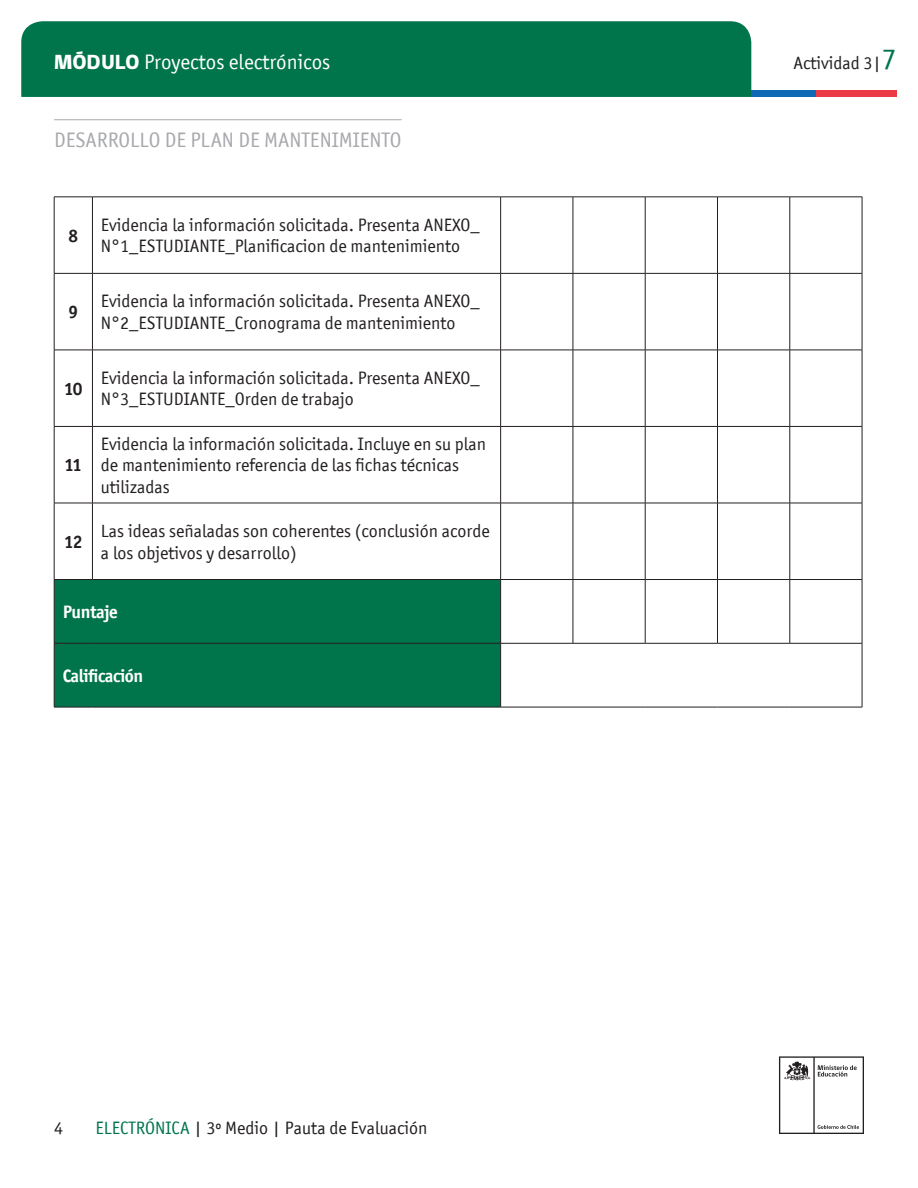
<style>
.page{position:relative;width:918px;height:1188px;background:#fff}
.page>*{position:absolute;margin:0;border:0;box-sizing:border-box;transform-origin:0 0}
.t1{font:21px "Officina San ITC";color:#a8a9ad}
.t2{font:21px "Officina San ITC";color:#fff}
.t3{font:18px/21.6px "Officina San ITC";color:#231f20}
.t4{font:700 18px "Officina San ITC";letter-spacing:-.025em;color:#fff}
.t5{font:700 18px "Officina San ITC";color:#231f20}
.s1{font-family:"gob CL";font-weight:800}
.s2{color:#00754b}
.s3{font-size:30px;color:#00754b}
</style>
<div class="page">
<svg style="left:779px;top:1056px;width:85px;height:78px"></svg>
<div style="left:21px;top:21px;width:730px;height:76px;background:#00754b"></div>
<div style="left:751px;top:90px;width:65px;height:7px;background:#0f69b4"></div>
<div style="left:816px;top:90px;width:81px;height:7px;background:#eb3c46"></div>
<hr style="left:54px;top:119px;width:347px;height:1px;background:#a8a9ad">
<div style="left:55px;top:580px;width:445px;height:127px;background:#00754b"></div>
<hr style="left:54px;top:197px;width:38px;height:1px;background:#231f20">
<hr style="left:54px;top:197px;width:1px;height:76px;background:#231f20">
<hr style="left:92px;top:197px;width:409px;height:1px;background:#231f20">
<hr style="left:92px;top:197px;width:1px;height:76px;background:#231f20">
<hr style="left:501px;top:197px;width:72px;height:1px;background:#231f20">
<hr style="left:500px;top:197px;width:1px;height:76px;background:#231f20">
<hr style="left:573px;top:197px;width:72px;height:1px;background:#231f20">
<hr style="left:573px;top:197px;width:1px;height:76px;background:#231f20">
<hr style="left:645px;top:197px;width:72px;height:1px;background:#231f20">
<hr style="left:645px;top:197px;width:1px;height:76px;background:#231f20">
<hr style="left:717px;top:197px;width:73px;height:1px;background:#231f20">
<hr style="left:717px;top:197px;width:1px;height:76px;background:#231f20">
<hr style="left:790px;top:197px;width:72px;height:1px;background:#231f20">
<hr style="left:790px;top:197px;width:1px;height:76px;background:#231f20">
<hr style="left:862px;top:197px;width:1px;height:76px;background:#231f20">
<hr style="left:54px;top:273px;width:38px;height:1px;background:#231f20">
<hr style="left:54px;top:274px;width:1px;height:76px;background:#231f20">
<hr style="left:92px;top:273px;width:409px;height:1px;background:#231f20">
<hr style="left:92px;top:274px;width:1px;height:76px;background:#231f20">
<hr style="left:501px;top:273px;width:72px;height:1px;background:#231f20">
<hr style="left:500px;top:274px;width:1px;height:76px;background:#231f20">
<hr style="left:573px;top:273px;width:72px;height:1px;background:#231f20">
<hr style="left:573px;top:274px;width:1px;height:76px;background:#231f20">
<hr style="left:645px;top:273px;width:72px;height:1px;background:#231f20">
<hr style="left:645px;top:274px;width:1px;height:76px;background:#231f20">
<hr style="left:717px;top:273px;width:73px;height:1px;background:#231f20">
<hr style="left:717px;top:274px;width:1px;height:76px;background:#231f20">
<hr style="left:790px;top:273px;width:72px;height:1px;background:#231f20">
<hr style="left:790px;top:274px;width:1px;height:76px;background:#231f20">
<hr style="left:862px;top:274px;width:1px;height:76px;background:#231f20">
<hr style="left:54px;top:350px;width:38px;height:1px;background:#231f20">
<hr style="left:54px;top:350px;width:1px;height:76px;background:#231f20">
<hr style="left:92px;top:350px;width:409px;height:1px;background:#231f20">
<hr style="left:92px;top:350px;width:1px;height:76px;background:#231f20">
<hr style="left:501px;top:350px;width:72px;height:1px;background:#231f20">
<hr style="left:500px;top:350px;width:1px;height:76px;background:#231f20">
<hr style="left:573px;top:350px;width:72px;height:1px;background:#231f20">
<hr style="left:573px;top:350px;width:1px;height:76px;background:#231f20">
<hr style="left:645px;top:350px;width:72px;height:1px;background:#231f20">
<hr style="left:645px;top:350px;width:1px;height:76px;background:#231f20">
<hr style="left:717px;top:350px;width:73px;height:1px;background:#231f20">
<hr style="left:717px;top:350px;width:1px;height:76px;background:#231f20">
<hr style="left:790px;top:350px;width:72px;height:1px;background:#231f20">
<hr style="left:790px;top:350px;width:1px;height:76px;background:#231f20">
<hr style="left:862px;top:350px;width:1px;height:76px;background:#231f20">
<hr style="left:54px;top:426px;width:38px;height:1px;background:#231f20">
<hr style="left:54px;top:427px;width:1px;height:76px;background:#231f20">
<hr style="left:92px;top:426px;width:409px;height:1px;background:#231f20">
<hr style="left:92px;top:427px;width:1px;height:76px;background:#231f20">
<hr style="left:501px;top:426px;width:72px;height:1px;background:#231f20">
<hr style="left:500px;top:427px;width:1px;height:76px;background:#231f20">
<hr style="left:573px;top:426px;width:72px;height:1px;background:#231f20">
<hr style="left:573px;top:427px;width:1px;height:76px;background:#231f20">
<hr style="left:645px;top:426px;width:72px;height:1px;background:#231f20">
<hr style="left:645px;top:427px;width:1px;height:76px;background:#231f20">
<hr style="left:717px;top:426px;width:73px;height:1px;background:#231f20">
<hr style="left:717px;top:427px;width:1px;height:76px;background:#231f20">
<hr style="left:790px;top:426px;width:72px;height:1px;background:#231f20">
<hr style="left:790px;top:427px;width:1px;height:76px;background:#231f20">
<hr style="left:862px;top:427px;width:1px;height:76px;background:#231f20">
<hr style="left:54px;top:503px;width:38px;height:1px;background:#231f20">
<hr style="left:54px;top:503px;width:1px;height:76px;background:#231f20">
<hr style="left:92px;top:503px;width:409px;height:1px;background:#231f20">
<hr style="left:92px;top:503px;width:1px;height:76px;background:#231f20">
<hr style="left:501px;top:503px;width:72px;height:1px;background:#231f20">
<hr style="left:500px;top:503px;width:1px;height:76px;background:#231f20">
<hr style="left:573px;top:503px;width:72px;height:1px;background:#231f20">
<hr style="left:573px;top:503px;width:1px;height:76px;background:#231f20">
<hr style="left:645px;top:503px;width:72px;height:1px;background:#231f20">
<hr style="left:645px;top:503px;width:1px;height:76px;background:#231f20">
<hr style="left:717px;top:503px;width:73px;height:1px;background:#231f20">
<hr style="left:717px;top:503px;width:1px;height:76px;background:#231f20">
<hr style="left:790px;top:503px;width:72px;height:1px;background:#231f20">
<hr style="left:790px;top:503px;width:1px;height:76px;background:#231f20">
<hr style="left:862px;top:503px;width:1px;height:76px;background:#231f20">
<hr style="left:54px;top:579px;width:38px;height:1px;background:#231f20">
<hr style="left:54px;top:580px;width:1px;height:63px;background:#231f20">
<hr style="left:92px;top:579px;width:409px;height:1px;background:#231f20">
<hr style="left:501px;top:579px;width:72px;height:1px;background:#231f20">
<hr style="left:500px;top:580px;width:1px;height:63px;background:#231f20">
<hr style="left:573px;top:579px;width:72px;height:1px;background:#231f20">
<hr style="left:573px;top:580px;width:1px;height:63px;background:#231f20">
<hr style="left:645px;top:579px;width:72px;height:1px;background:#231f20">
<hr style="left:645px;top:580px;width:1px;height:63px;background:#231f20">
<hr style="left:717px;top:579px;width:73px;height:1px;background:#231f20">
<hr style="left:717px;top:580px;width:1px;height:63px;background:#231f20">
<hr style="left:790px;top:579px;width:72px;height:1px;background:#231f20">
<hr style="left:790px;top:580px;width:1px;height:63px;background:#231f20">
<hr style="left:862px;top:580px;width:1px;height:63px;background:#231f20">
<hr style="left:54px;top:643px;width:38px;height:1px;background:#231f20">
<hr style="left:54px;top:643px;width:1px;height:64px;background:#231f20">
<hr style="left:92px;top:643px;width:409px;height:1px;background:#231f20">
<hr style="left:501px;top:643px;width:72px;height:1px;background:#231f20">
<hr style="left:500px;top:643px;width:1px;height:64px;background:#231f20">
<hr style="left:573px;top:643px;width:72px;height:1px;background:#231f20">
<hr style="left:645px;top:643px;width:72px;height:1px;background:#231f20">
<hr style="left:717px;top:643px;width:73px;height:1px;background:#231f20">
<hr style="left:790px;top:643px;width:72px;height:1px;background:#231f20">
<hr style="left:862px;top:643px;width:1px;height:64px;background:#231f20">
<hr style="left:54px;top:707px;width:38px;height:1px;background:#231f20">
<hr style="left:92px;top:707px;width:409px;height:1px;background:#231f20">
<hr style="left:501px;top:707px;width:72px;height:1px;background:#231f20">
<hr style="left:573px;top:707px;width:72px;height:1px;background:#231f20">
<hr style="left:645px;top:707px;width:72px;height:1px;background:#231f20">
<hr style="left:717px;top:707px;width:73px;height:1px;background:#231f20">
<hr style="left:790px;top:707px;width:72px;height:1px;background:#231f20">
<p class="t2" style="left:54px;top:50px;width:278px"><span class="s1">MÓDULO</span> Proyectos electrónicos</p>
<p class="t1" style="left:54px;top:127px;width:349px">DESARROLLO DE PLAN DE MANTENIMIENTO</p>
<p class="t5" style="left:68px;top:224px;width:11px">8</p>
<p class="t3" style="left:101px;top:214px;width:380px">Evidencia la información solicitada. Presenta ANEXO_<br>N°1_ESTUDIANTE_Planificacion de mantenimiento</p>
<p class="t5" style="left:68px;top:301px;width:11px">9</p>
<p class="t3" style="left:101px;top:290px;width:380px">Evidencia la información solicitada. Presenta ANEXO_<br>N°2_ESTUDIANTE_Cronograma de mantenimiento</p>
<p class="t5" style="left:64px;top:377px;width:20px">10</p>
<p class="t3" style="left:101px;top:367px;width:380px">Evidencia la información solicitada. Presenta ANEXO_<br>N°3_ESTUDIANTE_Orden de trabajo</p>
<p class="t5" style="left:64px;top:454px;width:19px">11</p>
<p class="t3" style="left:101px;top:433px;width:387px">Evidencia la información solicitada. Incluye en su plan de mantenimiento referencia de las fichas técnicas utilizadas</p>
<p class="t5" style="left:64px;top:530px;width:20px">12</p>
<p class="t3" style="left:101px;top:520px;width:390px">Las ideas señaladas son coherentes (conclusión acorde a los objetivos y desarrollo)</p>
<p class="t4" style="left:63px;top:601px;width:57px">Puntaje</p>
<p class="t4" style="left:63px;top:664px;width:82px">Calificación</p>
<p class="t3" style="left:54px;top:1117px;width:10px">4</p>
<p class="t3" style="left:95px;top:1117px;width:334px"><span class="s2">ELECTRÓNICA</span> | 3º Medio | Pauta de Evaluación</p>
<p class="t3" style="left:794px;top:52px;width:105px">Actividad 3|<span class="s3">7</span></p>
</div>
